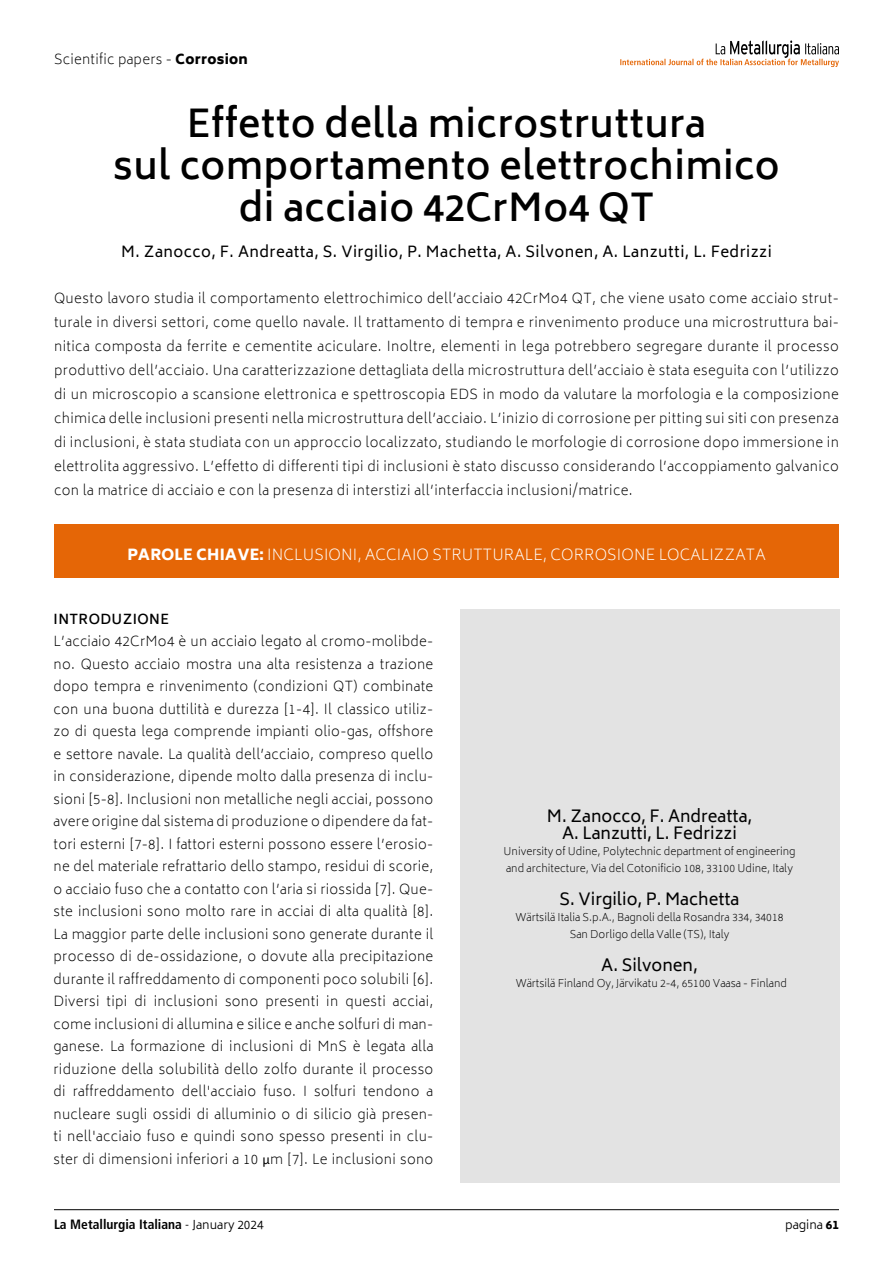
<style>
.page{position:relative;width:893px;height:1263px;background:#fff}
.page>*{position:absolute;margin:0;border:0;box-sizing:border-box;transform-origin:0 0}
.t1{font:600 37.5px/42px "Biryani";letter-spacing:.01em;color:#000;text-align:center}
.t2{font:16.5px/16.5px "Biryani";color:#000;text-align:center}
.t3{font:15px "Biryani";letter-spacing:.03em;color:#000}
.t4{font:200 15px "Biryani";letter-spacing:.01em;color:#fff}
.t5{font:200 13.5px/22.5px "Biryani";letter-spacing:.02em;color:#000;text-align:justify}
.t6{font:700 condensed 13.5px "Frutiger LT Std";color:#000}
.t7{font:600 13.5px "Biryani";letter-spacing:.03em;color:#000}
.t8{font:300 12px "Biryani";color:#000}
.t9{font:200 10.5px/16.5px "Biryani";color:#000}
.s1{font-weight:800}
.s2{font-family:"Consolas";font-weight:400}
.s3{font-weight:300}
.s4{font-family:"Biryani";font-weight:300;font-stretch:normal;font-size:12px}
</style>
<div class="page">
<hr style="left:54px;top:1209px;width:785px;height:1px;background:#000">
<svg style="left:620px;top:40px;width:219px;height:27px"></svg>
<div style="left:54px;top:524px;width:785px;height:54px;background:#e56606"></div>
<div style="left:460px;top:609px;width:379px;height:573px;background:#e3e3e3"></div>
<p class="t5" style="left:54px;top:48px;width:195px">Scientific papers - <span class="s1">Corrosion</span></p>
<h1 class="t1" style="left:113px;top:103px;width:668px">Effetto della microstruttura<br>sul comportamento elettrochimico di acciaio 42CrMo4 QT</h1>
<p class="t3" style="left:121px;top:243px;width:652px">M. Zanocco, F. Andreatta, S. Virgilio, P. Machetta, A. Silvonen, A. Lanzutti, L. Fedrizzi</p>
<p class="t5" style="left:54px;top:286px;width:786px;line-height:24px">Questo lavoro studia il comportamento elettrochimico dell’acciaio 42CrMo4 QT, che viene usato come acciaio strut&shy;turale in diversi settori, come quello navale. Il trattamento di tempra e rinvenimento produce una microstruttura bai&shy;nitica composta da ferrite e cementite aciculare. Inoltre, elementi in lega potrebbero segregare durante il processo produttivo dell’acciaio. Una caratterizzazione dettagliata della microstruttura dell’acciaio è stata eseguita con l’utilizzo di un microscopio a scansione elettronica e spettroscopia EDS in modo da valutare la morfologia e la composizione chimica delle inclusioni presenti nella microstruttura dell’acciaio. L’inizio di corrosione per pitting sui siti con presenza di inclusioni, è stata studiata con un approccio localizzato, studiando le morfologie di corrosione dopo immersione in elettrolita aggressivo. L’effetto di differenti tipi di inclusioni è stato discusso considerando l’accoppiamento galvanico con la matrice di acciaio e con la presenza di interstizi all’interfaccia inclusioni/matrice.</p>
<p class="t4" style="left:127px;top:546px;width:640px"><span class="s1">PAROLE CHIAVE:</span> INCLUSIONI, ACCIAIO STRUTTURALE, CORROSIONE LOCALIZZATA</p>
<p class="t7" style="left:54px;top:611px;width:117px">INTRODUZIONE</p>
<p class="t5" style="left:54px;top:630px;width:381px">L’acciaio 42CrMo4 è un acciaio legato al cromo-molibde&shy;no. Questo acciaio mostra una alta resistenza a trazione dopo tempra e rinvenimento (condizioni QT) combinate con una buona duttilità e durezza [1-4]. Il classico utiliz&shy;zo di questa lega comprende impianti olio-gas, offshore e settore navale. La qualità dell’acciaio, compreso quello in considerazione, dipende molto dalla presenza di inclu&shy;sioni [5-8]. Inclusioni non metalliche negli acciai, possono avere origine dal sistema di produzione o dipendere da fat&shy;tori esterni [7-8]. I fattori esterni possono essere l’erosio&shy;ne del materiale refrattario dello stampo, residui di scorie, o acciaio fuso che a contatto con l’aria si riossida [7]. Que&shy;ste inclusioni sono molto rare in acciai di alta qualità [8].<br>La maggior parte delle inclusioni sono generate durante il processo di de-ossidazione, o dovute alla precipitazione durante il raffreddamento di componenti poco solubili [6].<br>Diversi tipi di inclusioni sono presenti in questi acciai, come inclusioni di allumina e silice e anche solfuri di man&shy;ganese. La formazione di inclusioni di MnS è legata alla riduzione della solubilità dello zolfo durante il processo di raffreddamento dell'acciaio fuso. I solfuri tendono a nucleare sugli ossidi di alluminio o di silicio già presen&shy;ti nell'acciaio fuso e quindi sono spesso presenti in clu&shy;ster di dimensioni inferiori a 10 <span class="s2">μ</span>m [7]. Le inclusioni sono</p>
<p class="t2" style="left:547px;top:808px;width:207px">M. Zanocco, F. Andreatta,<br>A. Lanzutti, L. Fedrizzi</p>
<p class="t9" style="left:504px;top:843px;width:293px">University of Udine, Polytechnic department of engineering and architecture, Via del Cotonificio 108, 33100 Udine, Italy</p>
<p class="t2" style="left:560px;top:891px;width:181px">S. Virgilio, P. Machetta</p>
<p class="t9" style="left:515px;top:909px;width:270px;text-align:center">Wärtsilä Italia S.p.A., Bagnoli della Rosandra 334, 34018<br>San Dorligo della Valle (TS), Italy</p>
<p class="t2" style="left:601px;top:957px;width:98px">A. Silvonen,</p>
<p class="t9" style="left:516px;top:975px;width:273px">Wärtsilä Finland Oy, Järvikatu 2-4, 65100 Vaasa - Finland</p>
<p class="t6" style="left:54px;top:1216px;width:211px">La Metallurgia Italiana <span class="s3">-</span> <span class="s4">January 2024</span></p>
<p class="t8" style="left:785px;top:1218px;width:55px">pagina <span class="s1">61</span></p>
</div>
